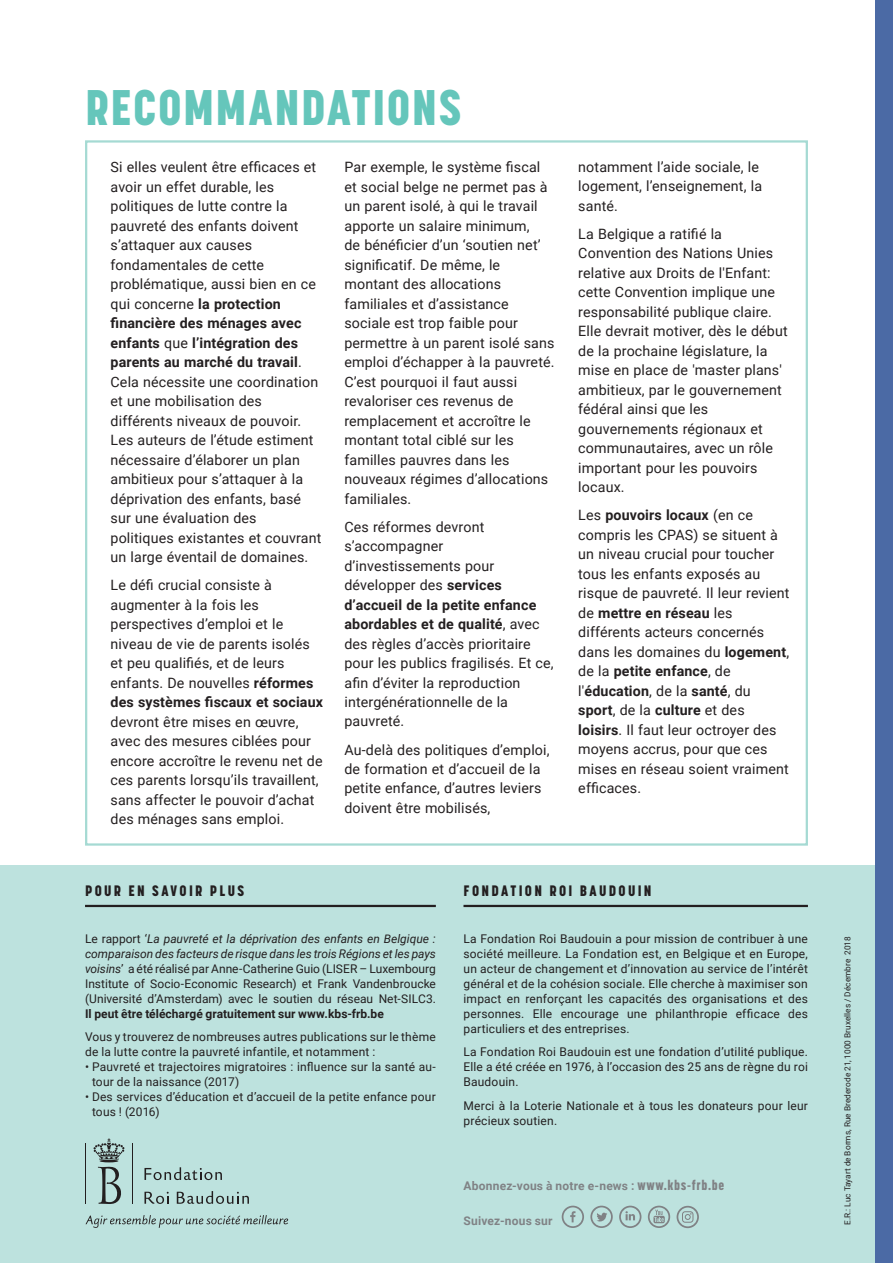
<style>
.page{position:relative;width:893px;height:1263px;background:#fff}
.page>*{position:absolute;margin:0;border:0;box-sizing:border-box;transform-origin:0 0}
.t1{font:800 49.5px "Korolev Condensed";letter-spacing:.03em;color:#65c6bb}
.t2{font:800 15px "Korolev Condensed";letter-spacing:.155em;color:#231f20}
.t3{font:14.25px/19.5px "Roboto";letter-spacing:.01em;color:#231f20}
.t4{font:12px/15px "Roboto";letter-spacing:.015em;color:#231f20}
.t5{font:700 12px "Roboto";letter-spacing:.015em;color:#808285}
.t6{font:700 12px "Roboto";color:#231f20}
.t7{font:8.25px "Roboto";letter-spacing:.01em;color:#231f20}
.s1{font-weight:700}
.s2{font-style:italic}
.s3{font-family:"Korolev Condensed";font-weight:800;font-size:13.5px}
</style>
<div class="page">
<div style="left:0;top:865px;width:893px;height:398px;background:#bde2de"></div>
<div style="left:876px;top:0;width:17px;height:1263px;background:#4b6aa5"></div>
<svg style="left:562px;top:1206px;width:22px;height:22px"></svg>
<svg style="left:677px;top:1206px;width:22px;height:22px"></svg>
<svg style="left:590px;top:1206px;width:23px;height:22px"></svg>
<svg style="left:619px;top:1206px;width:22px;height:22px"></svg>
<svg style="left:648px;top:1206px;width:22px;height:22px"></svg>
<hr style="left:463px;top:905px;width:345px;height:2px;background:#231f20">
<hr style="left:85px;top:905px;width:351px;height:2px;background:#231f20">
<svg style="left:94px;top:1138px;width:30px;height:66px"></svg>
<hr style="left:85px;top:1143px;width:1px;height:61px;background:#231f20">
<svg style="left:144px;top:1167px;width:78px;height:13px"></svg>
<svg style="left:144px;top:1192px;width:25px;height:12px"></svg>
<svg style="left:177px;top:1191px;width:72px;height:13px"></svg>
<svg style="left:85px;top:1215px;width:203px;height:13px"></svg>
<hr style="left:132px;top:1143px;width:1px;height:61px;background:#231f20">
<h1 class="t1" style="left:85px;top:77px;width:378px">RECOMMANDATIONS</h1>
<p class="t3" style="left:111px;top:157px;width:212px">Si elles veulent être efficaces et avoir un effet durable, les politiques de lutte contre la pauvreté des enfants doivent s’attaquer aux causes fondamentales de cette problématique, aussi bien en ce qui concerne <span class="s1">la protection financière des ménages avec enfants</span> que <span class="s1">l’intégration des parents au marché du travail</span>.<br>Cela nécessite une coordination et une mobilisation des différents niveaux de pouvoir.<br>Les auteurs de l’étude estiment nécessaire d’élaborer un plan ambitieux pour s’attaquer à la déprivation des enfants, basé sur une évaluation des politiques existantes et couvrant un large éventail de domaines.</p>
<p class="t3" style="left:111px;top:575px;width:214px">Le défi crucial consiste à augmenter à la fois les perspectives d’emploi et le niveau de vie de parents isolés et peu qualifiés, et de leurs enfants. De nouvelles <span class="s1">réformes des systèmes fiscaux et sociaux</span></p>
<p class="t3" style="left:111px;top:711px;width:213px">devront être mises en œuvre, avec des mesures ciblées pour encore accroître le revenu net de ces parents lorsqu’ils travaillent, sans affecter le pouvoir d’achat des ménages sans emploi.</p>
<p class="t3" style="left:344px;top:157px;width:212px">Par exemple, le système fiscal et social belge ne permet pas à un parent isolé, à qui le travail apporte un salaire minimum,<br>de bénéficier d’un ‘soutien net’ significatif. De même, le montant des allocations familiales et d’assistance sociale est trop faible pour permettre à un parent isolé sans emploi d’échapper à la pauvreté.<br>C’est pourquoi il faut aussi revaloriser ces revenus de remplacement et accroître le montant total ciblé sur les familles pauvres dans les nouveaux régimes d’allocations familiales.</p>
<p class="t3" style="left:344px;top:516px;width:211px">Ces réformes devront s’accompagner d’investissements pour développer des <span class="s1">services d’accueil de la petite enfance abordables et de qualité</span>, avec des règles d’accès prioritaire pour les publics fragilisés. Et ce, afin d’éviter la reproduction intergénérationnelle de la pauvreté.</p>
<p class="t3" style="left:344px;top:739px;width:207px">Au-delà des politiques d’emploi, de formation et d’accueil de la petite enfance, d’autres leviers doivent être mobilisés,</p>
<p class="t3" style="left:578px;top:157px;width:185px">notamment l’aide sociale, le logement, l’enseignement, la santé.</p>
<p class="t3" style="left:578px;top:224px;width:211px">La Belgique a ratifié la<br>Convention des Nations Unies relative aux Droits de l'Enfant: cette Convention implique une responsabilité publique claire.<br>Elle devrait motiver, dès le début de la prochaine législature, la mise en place de 'master plans' ambitieux, par le gouvernement fédéral ainsi que les gouvernements régionaux et communautaires, avec un rôle important pour les pouvoirs locaux.</p>
<p class="t3" style="left:578px;top:505px;width:213px">Les <span class="s1">pouvoirs locaux</span> (en ce compris les CPAS) se situent à un niveau crucial pour toucher tous les enfants exposés au risque de pauvreté. Il leur revient de <span class="s1">mettre en réseau</span> les différents acteurs concernés dans les domaines du <span class="s1">logement</span>, de la <span class="s1">petite enfance</span>, de l'<span class="s1">éducation</span>, de la <span class="s1">santé</span>, du <span class="s1">sport</span>, de la <span class="s1">culture</span> et des <span class="s1">loisirs</span>. Il faut leur octroyer des moyens accrus, pour que ces mises en réseau soient vraiment efficaces.</p>
<p class="t2" style="left:85px;top:882px;width:161px">POUR EN SAVOIR PLUS</p>
<p class="t4" style="left:85px;top:931px;width:352px;text-align:justify">Le rapport ‘<span class="s2">La pauvreté et la déprivation des enfants en Belgique : comparaison des facteurs de risque dans les trois Régions et les pays voisins</span>’ a été réalisé par Anne-Catherine Guio (LISER – Luxembourg Institute of Socio-Economic Research) et Frank Vandenbroucke (Université d’Amsterdam) avec le soutien du réseau Net-SILC3.</p>
<p class="t6" style="left:85px;top:1005px;width:300px">Il peut être téléchargé gratuitement sur www.kbs-frb.be</p>
<p class="t4" style="left:85px;top:1029px;width:352px">Vous y trouverez de nombreuses autres publications sur le thème de la lutte contre la pauvreté infantile, et notamment :</p>
<p class="t4" style="left:92px;top:1059px;width:345px;text-indent:-7px">• Pauvreté et trajectoires migratoires : influence sur la santé au&shy;tour de la naissance (2017)</p>
<p class="t4" style="left:92px;top:1089px;width:345px;text-indent:-7px">• Des services d’éducation et d’accueil de la petite enfance pour tous ! (2016)</p>
<p class="t2" style="left:463px;top:882px;width:190px">FONDATION ROI BAUDOUIN</p>
<p class="t4" style="left:463px;top:931px;width:346px;text-align:justify">La Fondation Roi Baudouin a pour mission de contribuer à une société meilleure. La Fondation est, en Belgique et en Europe, un acteur de changement et d’innovation au service de l’intérêt général et de la cohésion sociale. Elle cherche à maximiser son impact en renforçant les capacités des organisations et des personnes. Elle encourage une philanthropie efficace des particuliers et des entreprises.</p>
<p class="t4" style="left:463px;top:1044px;width:346px;text-align:justify">La Fondation Roi Baudouin est une fondation d’utilité publique.<br>Elle a été créée en 1976, à l’occasion des 25 ans de règne du roi Baudouin.</p>
<p class="t4" style="left:463px;top:1098px;width:346px">Merci à la Loterie Nationale et à tous les donateurs pour leur précieux soutien.</p>
<p class="t5" style="left:463px;top:1178px;width:262px">Abonnez-vous à notre e-news : <span class="s3">www.kbs-frb.be</span></p>
<p class="t5" style="left:463px;top:1212px;width:91px">Suivez-nous sur</p>
<p class="t7" style="left:842px;top:1225px;width:290px;rotate:-90deg">E.R.: Luc Tayart de Borms, Rue Brederode 21, 1000 Bruxelles / Décembre 2018</p>
</div>
